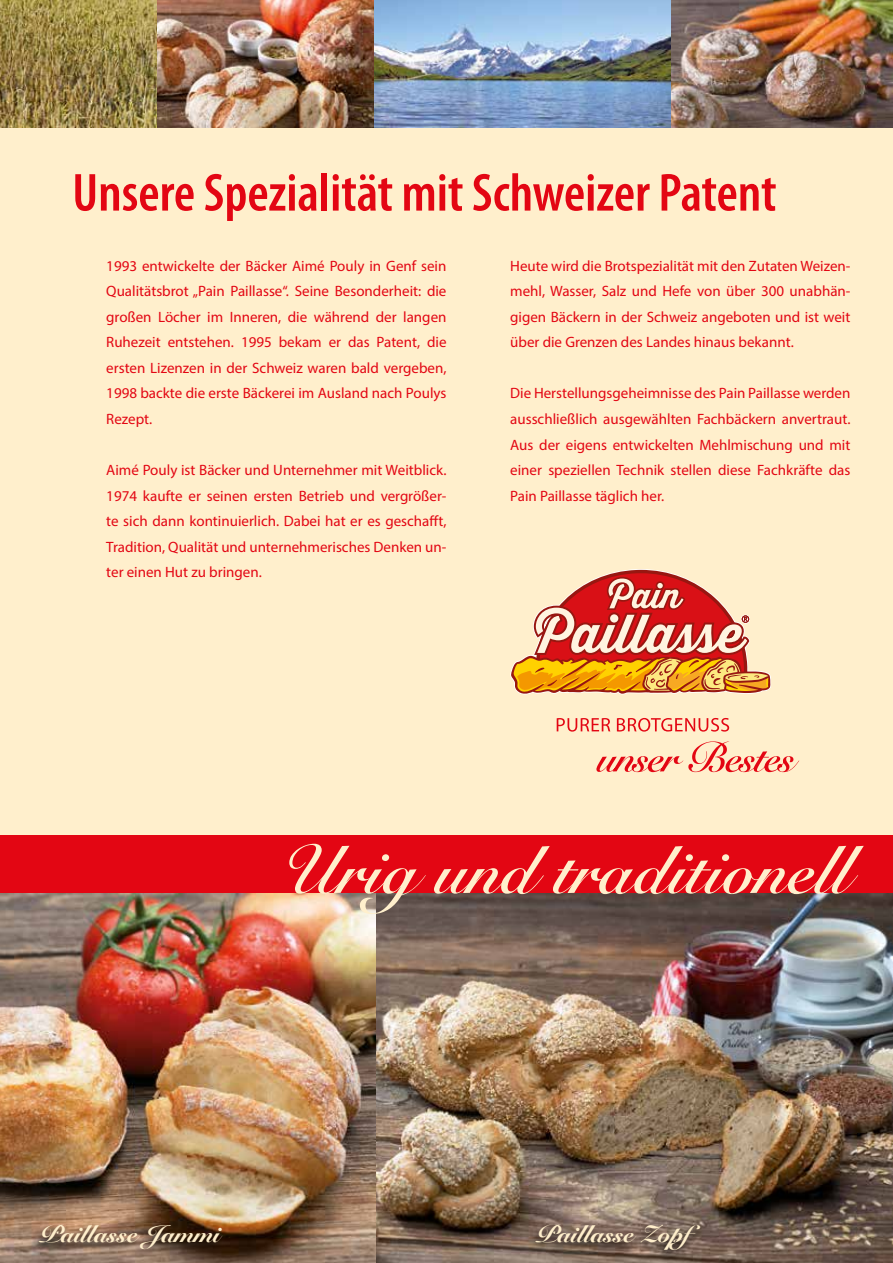
<style>
.page{position:relative;width:893px;height:1263px;background:#ffefcc}
.page>*{position:absolute;margin:0;border:0;box-sizing:border-box;transform-origin:0 0}
.t1{font:700 67.5px "Snell Roundhand";color:#ffefcc}
.t2{font:600 condensed 54px "Myriad Pro";color:#e30613}
.t3{font:900 24px "Snell Roundhand";color:#ffefcc}
.t4{font:15px/25.5px "Myriad Pro";color:#e30613;text-align:justify}
</style>
<div class="page">
<div style="left:0;top:836px;width:893px;height:427px;background:#e30613"></div>
<img style="left:0;top:893px;width:893px;height:370px">
<img style="left:0;top:0;width:893px;height:128px">
<div style="left:526px;top:1221px;width:179px;height:42px;background:#000;opacity:.9"></div>
<div style="left:29px;top:1221px;width:198px;height:41px;background:#000;opacity:.9"></div>
<svg style="left:510px;top:569px;width:261px;height:126px"></svg>
<svg style="left:557px;top:718px;width:172px;height:14px"></svg>
<svg style="left:596px;top:741px;width:203px;height:31px"></svg>
<h2 class="t2" style="left:72px;top:159px;width:706px">Unsere Spezialität mit Schweizer Patent</h2>
<p class="t4" style="left:510px;top:253px;width:342px">Heute wird die Brotspezialität mit den Zutaten Weizen&shy;mehl, Wasser, Salz und Hefe von über 300 unabhän&shy;gigen Bäckern in der Schweiz angeboten und ist weit über die Grenzen des Landes hinaus bekannt.</p>
<p class="t4" style="left:106px;top:253px;width:342px">1993 entwickelte der Bäcker Aimé Pouly in Genf sein Qualitätsbrot „Pain Paillasse“. Seine Besonderheit: die großen Löcher im Inneren, die während der langen Ruhezeit entstehen. 1995 bekam er das Patent, die ersten Lizenzen in der Schweiz waren bald vergeben, 1998 backte die erste Bäckerei im Ausland nach Poulys Rezept.</p>
<p class="t4" style="left:106px;top:457px;width:342px">Aimé Pouly ist Bäcker und Unternehmer mit Weitblick.<br>1974 kaufte er seinen ersten Betrieb und vergrößer&shy;te sich dann kontinuierlich. Dabei hat er es geschafft, Tradition, Qualität und unternehmerisches Denken un&shy;ter einen Hut zu bringen.</p>
<p class="t4" style="left:510px;top:380px;width:342px">Die Herstellungsgeheimnisse des Pain Paillasse werden ausschließlich ausgewählten Fachbäckern anvertraut.<br>Aus der eigens entwickelten Mehlmischung und mit einer speziellen Technik stellen diese Fachkräfte das Pain Paillasse täglich her.</p>
<h1 class="t1" style="left:283px;top:812px;width:569px">Urig und traditionell</h1>
<h3 class="t3" style="left:38px;top:1219px;width:183px">Paillasse Jammi</h3>
<h3 class="t3" style="left:535px;top:1219px;width:182px">Paillasse Zopf</h3>
</div>
